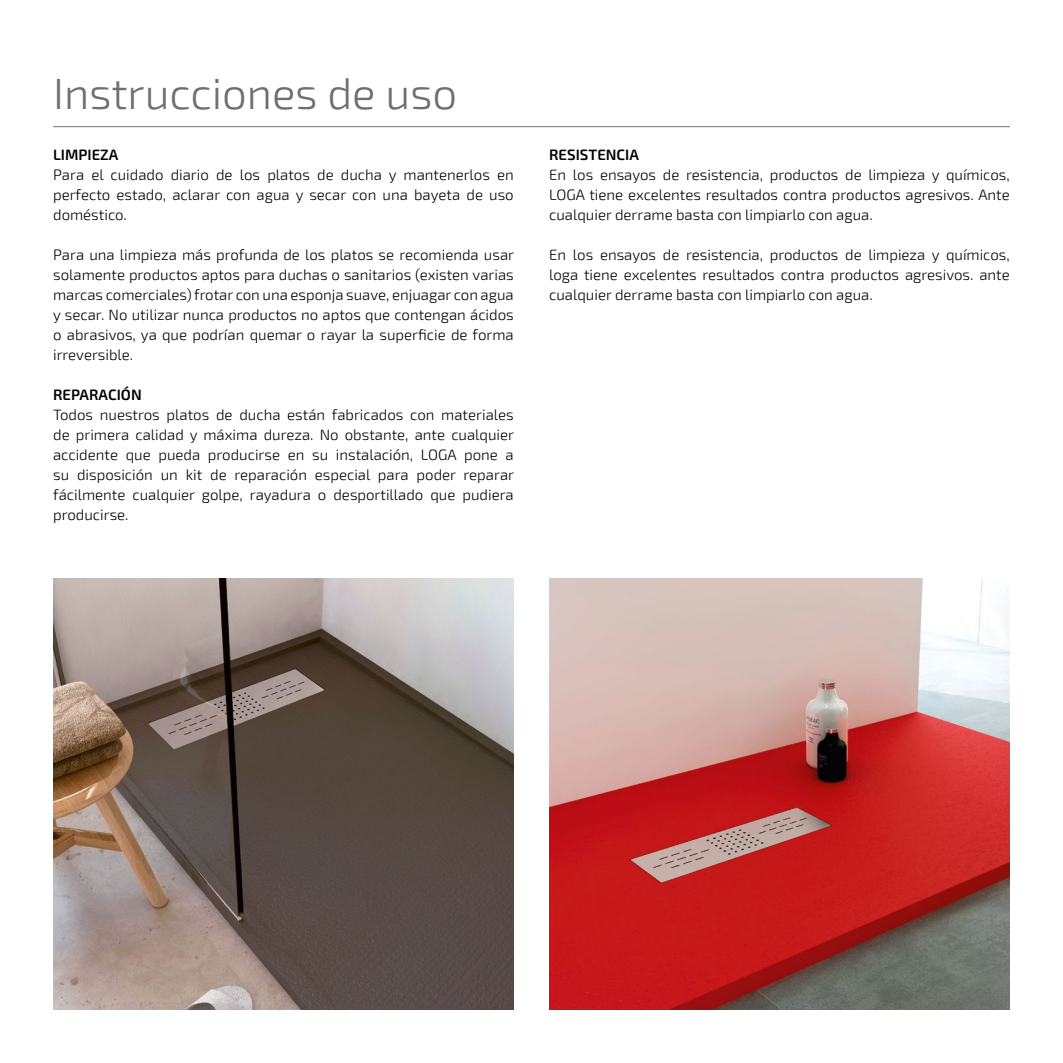
<style>
.page{position:relative;width:1063px;height:1063px;background:#fff}
.page>*{position:absolute;margin:0;border:0;box-sizing:border-box;transform-origin:0 0}
.t1{font:300 43.75px "Exo 2";color:#706f6f}
.t2{font:300 15px/20px "Exo 2";color:#000;text-align:justify}
.t3{font:600 15px "Exo 2.0";color:#000}
</style>
<div class="page">
<hr style="left:53px;top:126px;width:957px;height:1px;background:#706f6f">
<img style="left:53px;top:578px;width:461px;height:432px">
<img style="left:549px;top:578px;width:461px;height:432px">
<h1 class="t1" style="left:53px;top:68px;width:406px">Instrucciones de uso</h1>
<p class="t3" style="left:53px;top:146px;width:67px">LIMPIEZA</p>
<p class="t2" style="left:53px;top:165px;width:462px">Para el cuidado diario de los platos de ducha y mantenerlos en perfecto estado, aclarar con agua y secar con una bayeta de uso doméstico.</p>
<p class="t2" style="left:53px;top:245px;width:462px">Para una limpieza más profunda de los platos se recomienda usar solamente productos aptos para duchas o sanitarios (existen varias marcas comerciales) frotar con una esponja suave, enjuagar con agua y secar. No utilizar nunca productos no aptos que contengan ácidos o abrasivos, ya que podrían quemar o rayar la superficie de forma irreversible.</p>
<p class="t3" style="left:53px;top:386px;width:90px">REPARACIÓN</p>
<p class="t2" style="left:53px;top:405px;width:462px">Todos nuestros platos de ducha están fabricados con materiales de primera calidad y máxima dureza. No obstante, ante cualquier accidente que pueda producirse en su instalación, LOGA pone a su disposición un kit de reparación especial para poder reparar fácilmente cualquier golpe, rayadura o desportillado que pudiera producirse.</p>
<p class="t3" style="left:549px;top:146px;width:91px">RESISTENCIA</p>
<p class="t2" style="left:549px;top:165px;width:462px">En los ensayos de resistencia, productos de limpieza y químicos, LOGA tiene excelentes resultados contra productos agresivos. Ante cualquier derrame basta con limpiarlo con agua.</p>
<p class="t2" style="left:549px;top:245px;width:462px">En los ensayos de resistencia, productos de limpieza y químicos, loga tiene excelentes resultados contra productos agresivos. ante cualquier derrame basta con limpiarlo con agua.</p>
</div>
